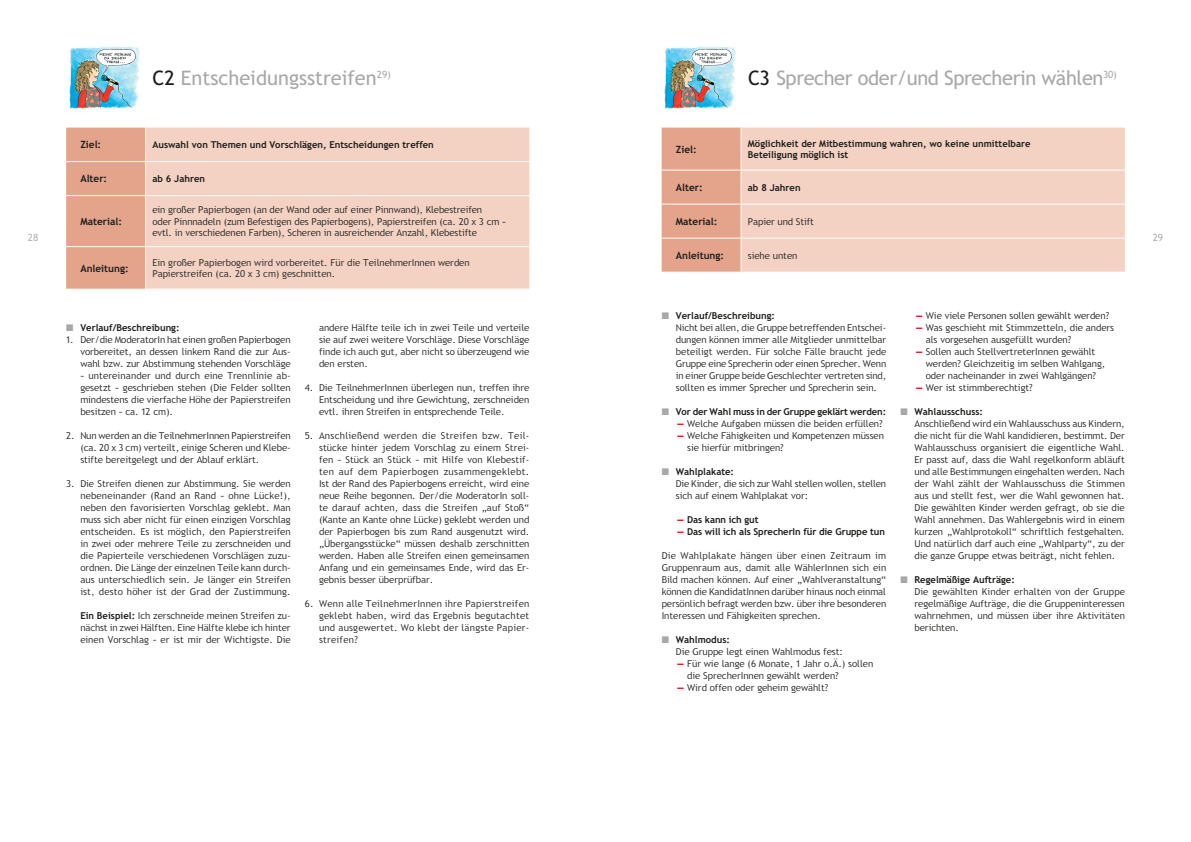
<style>
.page{position:relative;width:1191px;height:842px;background:#fff}
.page>*{position:absolute;margin:0;border:0;box-sizing:border-box;transform-origin:0 0}
.Titel_20_22_grau_45{font:20px "Trebuchet SBG2";letter-spacing:-.02em;color:#a8a8a8}
.Titel_20_22_grau_45-2{font:20px "Trebuchet SBG2";color:#a8a8a8}
.Tabelle_10pt_bold{font:700 10px "Trebuchet SBG2";color:#1d1d1b}
.t1{font:10px "Trebuchet SBG2";color:#b2b2b2}
.FT_light_9_5_11_5_Bl{font:300 9.5px/12px "Trebuchet SBG2";color:#1d1d1b;text-align:justify}
.Tabelle_light_9_5pt{font:700 9.5px/11.4px "Trebuchet SBG2";color:#1d1d1b}
.Tabelle_light_9_5pt-2{font:300 9.5px/11.4px "Trebuchet SBG2";letter-spacing:-.005em;color:#1d1d1b}
.s1{color:#1d1d1b}
.s2{color:#a8a8a8}
.s3{font-weight:700}
.s4{font-weight:900;color:#d20b11}
</style>
<div class="page">
<div style="left:149px;top:128px;width:380px;height:161px;background:#f3d2c4"></div>
<hr style="left:149px;top:161px;width:380px;height:1px;background:#fff">
<hr style="left:149px;top:195px;width:380px;height:1px;background:#fff">
<hr style="left:149px;top:246px;width:380px;height:1px;background:#fff">
<svg style="left:66px;top:128px;width:83px;height:161px;background:#e5a890"></svg>
<img style="left:69px;top:47px;width:71px;height:62px">
<div style="left:744px;top:128px;width:380px;height:144px;background:#f3d2c4"></div>
<hr style="left:744px;top:170px;width:380px;height:1px;background:#fff">
<hr style="left:744px;top:204px;width:380px;height:1px;background:#fff">
<hr style="left:744px;top:238px;width:380px;height:1px;background:#fff">
<svg style="left:661px;top:128px;width:83px;height:144px;background:#e5a991"></svg>
<img style="left:664px;top:47px;width:71px;height:62px">
<p class="Titel_20_22_grau_45-2" style="left:153px;top:66px;width:240px"><span class="s1">C2</span> Entscheidungsstreifen<sup>29)</sup></p>
<p class="Titel_20_22_grau_45" style="left:748px;top:66px;width:370px"><span class="s1">C3</span> Sprecher oder/und Sprecherin wählen<sup>30)</sup></p>
<p class="Tabelle_10pt_bold" style="left:676px;top:143px;width:22px">Ziel:</p>
<p class="Tabelle_light_9_5pt" style="left:748px;top:138px;width:284px">Möglichkeit der Mitbestimmung wahren, wo keine unmittelbare<br>Beteiligung möglich ist</p>
<p class="Tabelle_10pt_bold" style="left:676px;top:181px;width:28px">Alter:</p>
<p class="Tabelle_light_9_5pt" style="left:748px;top:182px;width:54px">ab 8 Jahren</p>
<p class="Tabelle_10pt_bold" style="left:676px;top:215px;width:43px">Material:</p>
<p class="Tabelle_light_9_5pt-2" style="left:748px;top:216px;width:68px">Papier und Stift</p>
<p class="Tabelle_10pt_bold" style="left:676px;top:249px;width:50px">Anleitung:</p>
<p class="Tabelle_light_9_5pt-2" style="left:748px;top:250px;width:51px">siehe unten</p>
<p class="Tabelle_10pt_bold" style="left:80px;top:138px;width:22px">Ziel:</p>
<p class="Tabelle_light_9_5pt" style="left:152px;top:139px;width:283px">Auswahl von Themen und Vorschlägen, Entscheidungen treffen</p>
<p class="Tabelle_10pt_bold" style="left:80px;top:172px;width:28px">Alter:</p>
<p class="Tabelle_light_9_5pt" style="left:152px;top:173px;width:54px">ab 6 Jahren</p>
<p class="Tabelle_10pt_bold" style="left:80px;top:215px;width:43px">Material:</p>
<p class="Tabelle_light_9_5pt-2" style="left:152px;top:204px;width:331px">ein großer Papierbogen (an der Wand oder auf einer Pinnwand), Klebestreifen</p>
<p class="Tabelle_light_9_5pt-2" style="left:152px;top:216px;width:355px">oder Pinnnadeln (zum Befestigen des Papierbogens), Papierstreifen (ca. 20 x 3 cm – evtl. in verschiedenen Farben), Scheren in ausreichender Anzahl, Klebestifte</p>
<p class="t1" style="left:28px;top:232px;width:12px">28</p>
<p class="t1" style="left:1152px;top:232px;width:12px">29</p>
<p class="Tabelle_10pt_bold" style="left:80px;top:262px;width:50px">Anleitung:</p>
<p class="Tabelle_light_9_5pt-2" style="left:152px;top:257px;width:319px">Ein großer Papierbogen wird vorbereitet. Für die TeilnehmerInnen werden<br>Papierstreifen (ca. 20 x 3 cm) geschnitten.</p>
<p class="Tabelle_light_9_5pt" style="left:66px;top:322px;width:115px"><span class="s2">■</span> Verlauf/Beschreibung:</p>
<p class="FT_light_9_5_11_5_Bl" style="left:80px;top:334px;width:212px;text-indent:-14px">1. Der/die ModeratorIn hat einen großen Papierbogen vorbereitet, an dessen linkem Rand die zur Aus&shy;wahl bzw. zur Abstimmung stehenden Vorschläge</p>
<p class="FT_light_9_5_11_5_Bl" style="left:80px;top:370px;width:212px">– untereinander und durch eine Trennlinie ab&shy;gesetzt – geschrieben stehen (Die Felder sollten mindestens die vierfache Höhe der Papierstreifen besitzen – ca. 12 cm).</p>
<p class="FT_light_9_5_11_5_Bl" style="left:80px;top:430px;width:212px;text-indent:-14px">2. Nun werden an die TeilnehmerInnen Papierstreifen (ca. 20 x 3 cm) verteilt, einige Scheren und Klebe&shy;stifte bereitgelegt und der Ablauf erklärt.</p>
<p class="FT_light_9_5_11_5_Bl" style="left:80px;top:478px;width:212px;text-indent:-14px">3. Die Streifen dienen zur Abstimmung. Sie werden nebeneinander (Rand an Rand – ohne Lücke!), neben den favorisierten Vorschlag geklebt. Man muss sich aber nicht für einen einzigen Vorschlag entscheiden. Es ist möglich, den Papierstreifen in zwei oder mehrere Teile zu zerschneiden und die Papierteile verschiedenen Vorschlägen zuzu&shy;ordnen. Die Länge der einzelnen Teile kann durch&shy;aus unterschiedlich sein. Je länger ein Streifen ist, desto höher ist der Grad der Zustimmung.</p>
<p class="FT_light_9_5_11_5_Bl" style="left:80px;top:610px;width:212px"><span class="s3">Ein Beispiel:</span> Ich zerschneide meinen Streifen zu&shy;nächst in zwei Hälften. Eine Hälfte klebe ich hinter einen Vorschlag – er ist mir der Wichtigste. Die</p>
<p class="FT_light_9_5_11_5_Bl" style="left:319px;top:322px;width:212px">andere Hälfte teile ich in zwei Teile und verteile sie auf zwei weitere Vorschläge. Diese Vorschläge finde ich auch gut, aber nicht so überzeugend wie den ersten.</p>
<p class="FT_light_9_5_11_5_Bl" style="left:319px;top:382px;width:212px;text-indent:-14px">4. Die TeilnehmerInnen überlegen nun, treffen ihre Entscheidung und ihre Gewichtung, zerschneiden evtl. ihren Streifen in entsprechende Teile.</p>
<p class="FT_light_9_5_11_5_Bl" style="left:319px;top:430px;width:212px;text-indent:-14px">5. Anschließend werden die Streifen bzw. Teil&shy;stücke hinter jedem Vorschlag zu einem Strei&shy;fen – Stück an Stück – mit Hilfe von Klebestif&shy;ten auf dem Papierbogen zusammengeklebt.<br>Ist der Rand des Papierbogens erreicht, wird eine neue Reihe begonnen. Der/die ModeratorIn soll&shy;te darauf achten, dass die Streifen „auf Stoß“ (Kante an Kante ohne Lücke) geklebt werden und der Papierbogen bis zum Rand ausgenutzt wird. „Übergangsstücke“ müssen deshalb zerschnitten werden. Haben alle Streifen einen gemeinsamen Anfang und ein gemeinsames Ende, wird das Er&shy;gebnis besser überprüfbar.</p>
<p class="FT_light_9_5_11_5_Bl" style="left:319px;top:598px;width:212px;text-indent:-14px">6. Wenn alle TeilnehmerInnen ihre Papierstreifen geklebt haben, wird das Ergebnis begutachtet und ausgewertet. Wo klebt der längste Papier&shy;streifen?</p>
<p class="Tabelle_light_9_5pt" style="left:661px;top:310px;width:115px"><span class="s2">■</span> Verlauf/Beschreibung:</p>
<p class="FT_light_9_5_11_5_Bl" style="left:676px;top:322px;width:212px">Nicht bei allen, die Gruppe betreffenden Entschei&shy;dungen können immer alle Mitglieder unmittelbar beteiligt werden. Für solche Fälle braucht jede Gruppe eine Sprecherin oder einen Sprecher. Wenn in einer Gruppe beide Geschlechter vertreten sind, sollten es immer Sprecher und Sprecherin sein.</p>
<p class="Tabelle_light_9_5pt" style="left:661px;top:406px;width:226px"><span class="s2">■</span> Vor der Wahl muss in der Gruppe geklärt werden:</p>
<p class="FT_light_9_5_11_5_Bl" style="left:677px;top:418px;width:207px"><span class="s4">—</span> Welche Aufgaben müssen die beiden erfüllen?</p>
<p class="FT_light_9_5_11_5_Bl" style="left:687px;top:430px;width:198px;text-indent:-10px"><span class="s4">—</span> Welche Fähigkeiten und Kompetenzen müssen sie hierfür mitbringen?</p>
<p class="Tabelle_light_9_5pt" style="left:661px;top:466px;width:74px"><span class="s2">■</span> Wahlplakate:</p>
<p class="FT_light_9_5_11_5_Bl" style="left:676px;top:478px;width:212px">Die Kinder, die sich zur Wahl stellen wollen, stellen sich auf einem Wahlplakat vor:</p>
<p class="Tabelle_light_9_5pt" style="left:677px;top:514px;width:83px"><span class="s4">—</span> Das kann ich gut</p>
<p class="Tabelle_light_9_5pt" style="left:677px;top:526px;width:209px"><span class="s4">—</span> Das will ich als SprecherIn für die Gruppe tun</p>
<p class="FT_light_9_5_11_5_Bl" style="left:661px;top:550px;width:226px">Die Wahlplakate hängen über einen Zeitraum im Gruppenraum aus, damit alle WählerInnen sich ein Bild machen können. Auf einer „Wahlveranstaltung“ können die KandidatInnen darüber hinaus noch einmal persönlich befragt werden bzw. über ihre besonderen Interessen und Fähigkeiten sprechen.</p>
<p class="Tabelle_light_9_5pt" style="left:661px;top:634px;width:70px"><span class="s2">■</span> Wahlmodus:</p>
<p class="FT_light_9_5_11_5_Bl" style="left:676px;top:646px;width:169px">Die Gruppe legt einen Wahlmodus fest:</p>
<p class="FT_light_9_5_11_5_Bl" style="left:687px;top:658px;width:187px;text-indent:-10px"><span class="s4">—</span> Für wie lange (6 Monate, 1 Jahr o.Ä.) sollen die SprecherInnen gewählt werden?</p>
<p class="FT_light_9_5_11_5_Bl" style="left:677px;top:682px;width:153px"><span class="s4">—</span> Wird offen oder geheim gewählt?</p>
<p class="FT_light_9_5_11_5_Bl" style="left:916px;top:310px;width:195px"><span class="s4">—</span> Wie viele Personen sollen gewählt werden?</p>
<p class="FT_light_9_5_11_5_Bl" style="left:926px;top:322px;width:190px;text-indent:-10px"><span class="s4">—</span> Was geschieht mit Stimmzetteln, die anders als vorgesehen ausgefüllt wurden?</p>
<p class="FT_light_9_5_11_5_Bl" style="left:926px;top:346px;width:181px;text-align:left;text-indent:-10px"><span class="s4">—</span> Sollen auch StellvertreterInnen gewählt werden? Gleichzeitig im selben Wahlgang, oder nacheinander in zwei Wahlgängen?</p>
<p class="FT_light_9_5_11_5_Bl" style="left:916px;top:382px;width:118px"><span class="s4">—</span> Wer ist stimmberechtigt?</p>
<p class="Tabelle_light_9_5pt" style="left:900px;top:406px;width:84px"><span class="s2">■</span> Wahlausschuss:</p>
<p class="FT_light_9_5_11_5_Bl" style="left:914px;top:418px;width:212px">Anschließend wird ein Wahlausschuss aus Kindern, die nicht für die Wahl kandidieren, bestimmt. Der Wahlausschuss organisiert die eigentliche Wahl.<br>Er passt auf, dass die Wahl regelkonform abläuft und alle Bestimmungen eingehalten werden. Nach der Wahl zählt der Wahlausschuss die Stimmen aus und stellt fest, wer die Wahl gewonnen hat.<br>Die gewählten Kinder werden gefragt, ob sie die Wahl annehmen. Das Wahlergebnis wird in einem kurzen „Wahlprotokoll“ schriftlich festgehalten.<br>Und natürlich darf auch eine „Wahlparty“, zu der die ganze Gruppe etwas beiträgt, nicht fehlen.</p>
<p class="Tabelle_light_9_5pt" style="left:900px;top:574px;width:116px"><span class="s2">■</span> Regelmäßige Aufträge:</p>
<p class="FT_light_9_5_11_5_Bl" style="left:914px;top:586px;width:212px">Die gewählten Kinder erhalten von der Gruppe regelmäßige Aufträge, die die Gruppeninteressen wahrnehmen, und müssen über ihre Aktivitäten berichten.</p>
</div>
